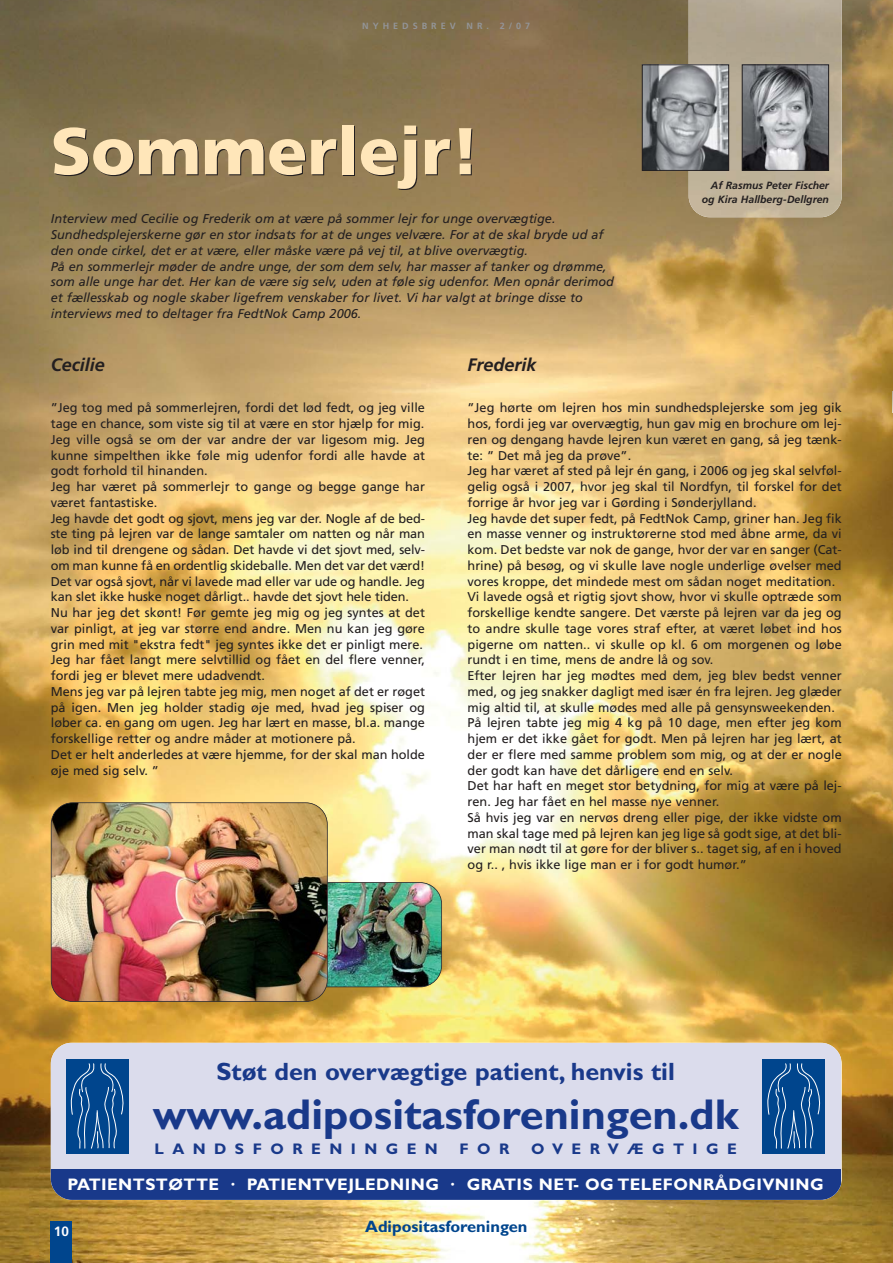
<style>
.page{position:relative;width:893px;height:1263px;background:#fff}
.page>*{position:absolute;margin:0;border:0;box-sizing:border-box;transform-origin:0 0}
.t1{font:900 66px "Frutiger";color:#ffe6b9}
.t2{font:43.2px "Gill Sans Bold+FOZEPD";color:#19398a}
.t3{font:25.05px "Gill Sans Bold+FOZEPD";color:#19398a}
.t4{font:italic 700 18px "Frutiger";color:#231f20}
.t5{font:16.8px "Gill Sans Bold+FOZEPD";letter-spacing:.025em;color:#fff}
.t6{font:700 16.5px "Gill Sans";color:#00458d}
.t7{font:15.3px "Gill Sans Bold+FOZEPD";letter-spacing:.55em;color:#19398a}
.t8{font:700 13.5px "Frutiger";color:#fff}
.t9{font:12.75px/15.8px "Frutiger";color:#231f20}
.t10{font:italic 12.75px/15.8px "Frutiger";color:#231f20}
.t11{font:italic 700 10.5px/13.5px "Frutiger";color:#231f20;text-align:right}
.t12{font:700 9px "Frutiger";letter-spacing:.445em;color:#939598}
</style>
<div class="page">
<img style="left:0;top:1px;width:893px;height:1262px">
<img style="left:689px;top:1px;width:153px;height:216px">
<svg style="left:892px;top:392px;width:1px;height:21px"></svg>
<div style="left:51px;top:1221px;width:21px;height:42px;background:#00458d"></div>
<div style="left:51px;top:1043px;width:790px;height:126px;background:#dbdcec"></div>
<div style="left:51px;top:1169px;width:790px;height:31px;background:#19398a"></div>
<div style="left:66px;top:1059px;width:63px;height:95px;background:#00458d"></div>
<svg style="left:71px;top:1063px;width:53px;height:86px"></svg>
<div style="left:762px;top:1059px;width:63px;height:95px;background:#00458d"></div>
<svg style="left:767px;top:1063px;width:54px;height:86px"></svg>
<img style="left:744px;top:66px;width:83px;height:103px">
<div style="left:742px;top:64px;width:87px;height:107px;border:1px solid #231f20"></div>
<img style="left:644px;top:66px;width:83px;height:103px">
<div style="left:642px;top:64px;width:87px;height:107px;border:1px solid #231f20"></div>
<img style="left:328px;top:882px;width:114px;height:105px">
<div style="left:304px;top:882px;width:138px;height:105px;border:2px solid #231f20;border-radius:22px"></div>
<img style="left:51px;top:803px;width:276px;height:198px;border-radius:22px">
<div style="left:51px;top:802px;width:277px;height:200px;border:2px solid #231f20;border-radius:22px"></div>
<p class="t12" style="left:362px;top:22px;width:170px">NYHEDSBREV NR. 2/07</p>
<h1 class="t1" style="left:51px;top:125px;width:430px">Sommerlejr!</h1>
<p class="t10" style="left:51px;top:212px;width:565px">Interview med Cecilie og Frederik om at være på sommer lejr for unge overvægtige.<br>Sundhedsplejerskerne gør en stor indsats for at de unges velvære. For at de skal bryde ud af den onde cirkel, det er at være, eller måske være på vej til, at blive overvægtig.<br>På en sommerlejr møder de andre unge, der som dem selv, har masser af tanker og drømme, som alle unge har det. Her kan de være sig selv, uden at føle sig udenfor. Men opnår derimod et fællesskab og nogle skaber ligefrem venskaber for livet. Vi har valgt at bringe disse to interviews med to deltager fra FedtNok Camp 2006.</p>
<p class="t11" style="left:702px;top:180px;width:129px">Af Rasmus Peter Fischer og Kira Hallberg-Dellgren</p>
<h3 class="t4" style="left:51px;top:358px;width:55px">Cecilie</h3>
<p class="t9" style="left:51px;top:401px;width:376px">”Jeg tog med på sommerlejren, fordi det lød fedt, og jeg ville tage en chance, som viste sig til at være en stor hjælp for mig.<br>Jeg ville også se om der var andre der var ligesom mig. Jeg kunne simpelthen ikke føle mig udenfor fordi alle havde at godt forhold til hinanden.<br>Jeg har været på sommerlejr to gange og begge gange har været fantastiske.<br>Jeg havde det godt og sjovt, mens jeg var der. Nogle af de bed&shy;ste ting på lejren var de lange samtaler om natten og når man løb ind til drengene og sådan. Det havde vi det sjovt med, selv&shy;om man kunne få en ordentlig skideballe. Men det var det værd!<br>Det var også sjovt, når vi lavede mad eller var ude og handle. Jeg kan slet ikke huske noget dårligt.. havde det sjovt hele tiden.<br>Nu har jeg det skønt! Før gemte jeg mig og jeg syntes at det var pinligt, at jeg var større end andre. Men nu kan jeg gøre grin med mit "ekstra fedt" jeg syntes ikke det er pinligt mere.<br>Jeg har fået langt mere selvtillid og fået en del flere venner, fordi jeg er blevet mere udadvendt.<br>Mens jeg var på lejren tabte jeg mig, men noget af det er røget på igen. Men jeg holder stadig øje med, hvad jeg spiser og løber ca. en gang om ugen. Jeg har lært en masse, bl.a. mange forskellige retter og andre måder at motionere på.<br>Det er helt anderledes at være hjemme, for der skal man holde øje med sig selv. ”</p>
<h3 class="t4" style="left:468px;top:358px;width:71px">Frederik</h3>
<p class="t9" style="left:468px;top:401px;width:376px">”Jeg hørte om lejren hos min sundhedsplejerske som jeg gik hos, fordi jeg var overvægtig, hun gav mig en brochure om lej&shy;ren og dengang havde lejren kun været en gang, så jeg tænk&shy;te: ” Det må jeg da prøve”.<br>Jeg har været af sted på lejr én gang, i 2006 og jeg skal selvføl&shy;gelig også i 2007, hvor jeg skal til Nordfyn, til forskel for det forrige år hvor jeg var i Gørding i Sønderjylland.<br>Jeg havde det super fedt, på FedtNok Camp, griner han. Jeg fik en masse venner og instruktørerne stod med åbne arme, da vi kom. Det bedste var nok de gange, hvor der var en sanger (Cat&shy;hrine) på besøg, og vi skulle lave nogle underlige øvelser med vores kroppe, det mindede mest om sådan noget meditation.<br>Vi lavede også et rigtig sjovt show, hvor vi skulle optræde som forskellige kendte sangere. Det værste på lejren var da jeg og to andre skulle tage vores straf efter, at været løbet ind hos pigerne om natten.. vi skulle op kl. 6 om morgenen og løbe rundt i en time, mens de andre lå og sov.<br>Efter lejren har jeg mødtes med dem, jeg blev bedst venner med, og jeg snakker dagligt med især én fra lejren. Jeg glæder mig altid til, at skulle mødes med alle på gensynsweekenden.<br>På lejren tabte jeg mig 4 kg på 10 dage, men efter jeg kom hjem er det ikke gået for godt. Men på lejren har jeg lært, at der er flere med samme problem som mig, og at der er nogle der godt kan have det dårligere end en selv.<br>Det har haft en meget stor betydning, for mig at være på lej&shy;ren. Jeg har fået en hel masse nye venner.<br>Så hvis jeg var en nervøs dreng eller pige, der ikke vidste om man skal tage med på lejren kan jeg lige så godt sige, at det bli&shy;ver man nødt til at gøre for der bliver s.. taget sig, af en i hoved og r.. , hvis ikke lige man er i for godt humør.”</p>
<h3 class="t3" style="left:216px;top:1063px;width:460px">Støt den overvægtige patient, henvis til</h3>
<h2 class="t2" style="left:153px;top:1099px;width:587px">www.adipositasforeningen.dk</h2>
<p class="t7" style="left:154px;top:1143px;width:285px">LANDSFORENINGEN</p>
<p class="t7" style="left:460px;top:1143px;width:52px">FOR</p>
<p class="t7" style="left:531px;top:1143px;width:207px">OVERVÆGTIGE</p>
<h3 class="t5" style="left:68px;top:1178px;width:758px">PATIENTSTØTTE · PATIENTVEJLEDNING · GRATIS NET- OG TELEFONRÅDGIVNING</h3>
<p class="t8" style="left:54px;top:1225px;width:17px">10</p>
<p class="t6" style="left:365px;top:1221px;width:164px">Adipositasforeningen</p>
</div>
